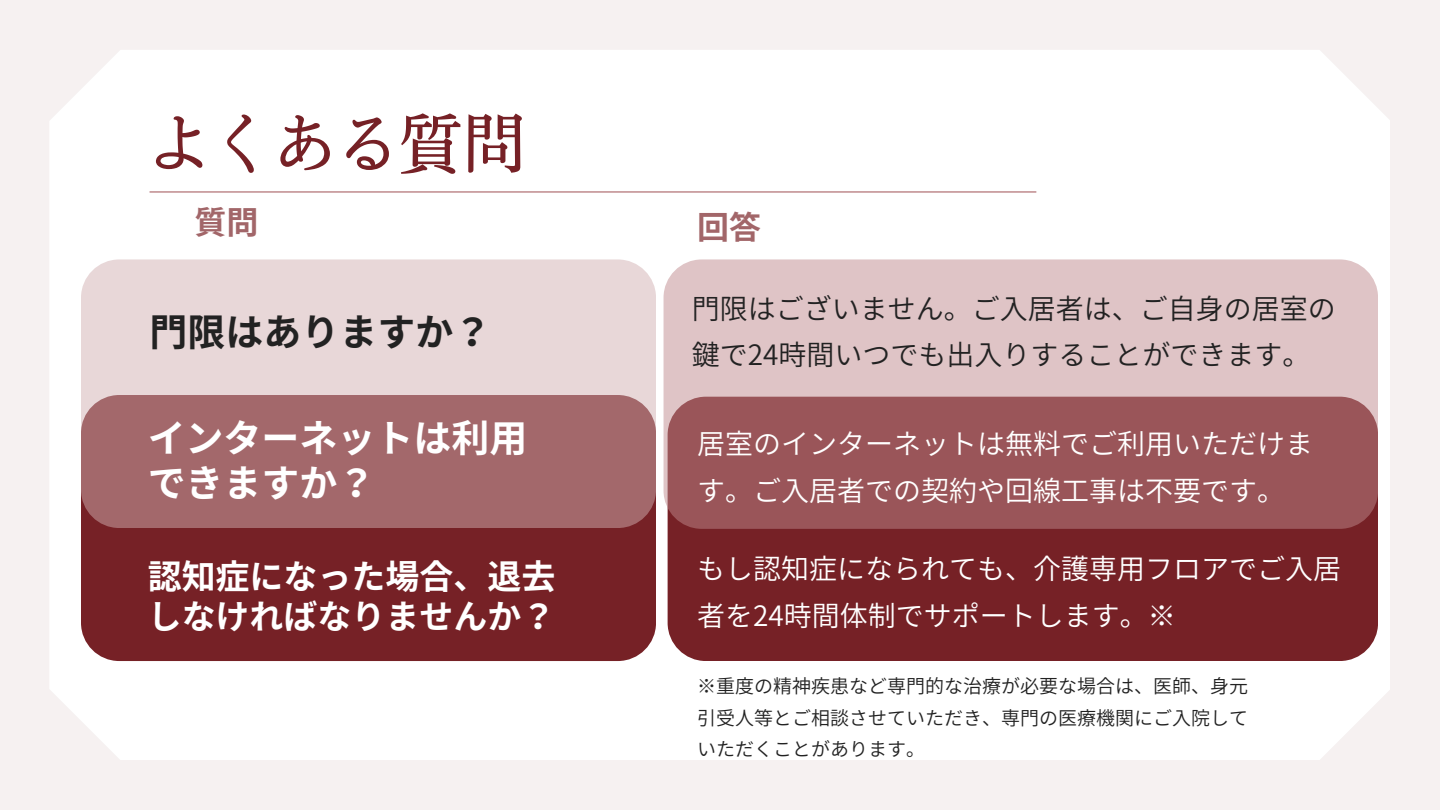
<style>
.page{position:relative;width:1440px;height:810px;background:#f6f1f1}
.page>*{position:absolute;margin:0;border:0;box-sizing:border-box;transform-origin:0 0}
.t1{font:63px "Nud Motoya Mincho Std W4";color:#762126}
.t2{font:700 38px/45px "Source Han Sans JP";color:#fff}
.t3{font:700 38px "Source Han Sans JP";color:#222}
.t4{font:700 34px/40.5px "Source Han Sans JP";color:#fff}
.t5{font:700 32px "Source Han Sans JP";color:#a26669}
.t6{font:28px/46.5px "Source Han Sans JP";color:#fff}
.t7{font:28px/46.5px "Source Han Sans JP";color:#222}
.t8{font:19px/31.5px "Source Han Sans JP";color:#222;text-align:justify}
</style>
<div class="page">
<div style="left:50px;top:50px;width:1339px;height:710px;background:#fff"></div>
<hr style="left:150px;top:191px;width:886px;height:2px;background:#bf8a8d">
<div style="left:668px;top:397px;width:710px;height:264px;background:#762126;border-radius:38px"></div>
<svg style="left:664px;top:259px;width:714px;height:270px;background:#bd8e91"></svg>
<div style="left:81px;top:395px;width:575px;height:266px;background:#762126;border-radius:38px"></div>
<svg style="left:81px;top:259px;width:575px;height:269px;background:#c6a0a2"></svg>
<h4 class="t1" style="left:148px;top:112px;width:380px">よくある質問</h4>
<h4 class="t5" style="left:194px;top:197px;width:65px">質問</h4>
<h4 class="t5" style="left:697px;top:202px;width:65px">回答</h4>
<h3 class="t3" style="left:150px;top:302px;width:343px">門限はありますか？</h3>
<h2 class="t2" style="left:148px;top:413px;width:377px">インターネットは利用できますか？</h2>
<h2 class="t4" style="left:148px;top:554px;width:409px">認知症になった場合、退去しなければなりませんか？</h2>
<h3 class="t7" style="left:692px;top:284px;width:645px">門限はございません。ご入居者は、ご自身の居室の鍵で24時間いつでも出入りすることができます。</h3>
<h3 class="t6" style="left:697px;top:419px;width:617px">居室のインターネットは無料でご利用いただけます。ご入居者での契約や回線工事は不要です。</h3>
<h1 class="t6" style="left:697px;top:544px;width:645px">もし認知症になられても、介護専用フロアでご入居者を24時間体制でサポートします。※</h1>
<p class="t8" style="left:697px;top:670px;width:552px">※重度の精神疾患など専門的な治療が必要な場合は、医師、身元引受人等とご相談させていただき、専門の医療機関にご入院していただくことがあります。</p>
</div>
